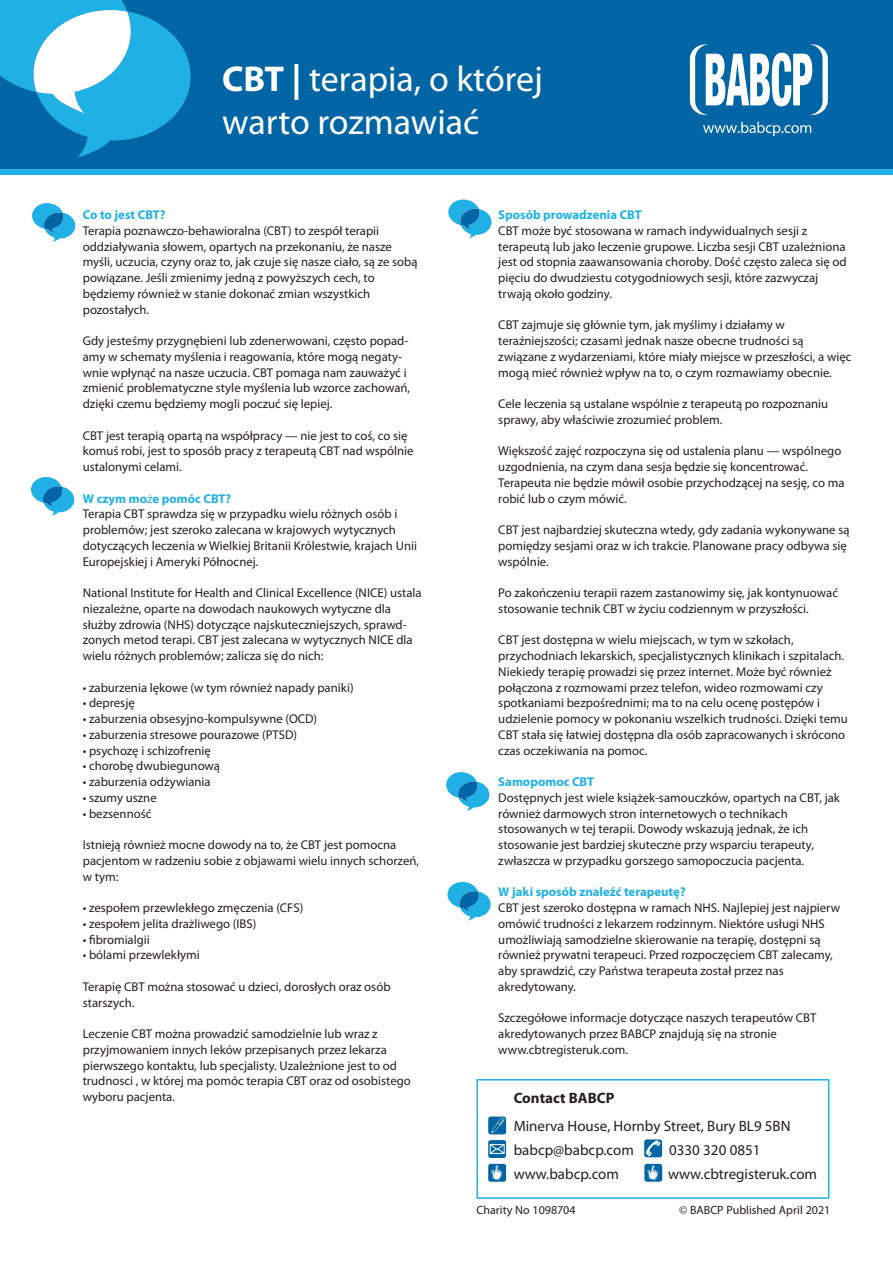
<style>
.page{position:relative;width:893px;height:1263px;background:#fff}
.page>*{position:absolute;margin:0;border:0;box-sizing:border-box;transform-origin:0 0}
.t1{font:36px/43.2px "Myriad Pro";color:#fff}
.t2{font:15px/24px "Myriad Pro";color:#231f20}
.t3{font:700 15px "Myriad Pro";color:#231f20}
.t4{font:12.75px/15.8px "Myriad Pro";color:#231f20}
.t5{font:700 12.75px "Myriad Pro";color:#1fb0e6}
.t6{font:12px "Myriad Pro";color:#231f20}
.s1{font-weight:700}
.s2{font-weight:700;color:#1fb0e6}
.s3{color:#1fb0e6}
</style>
<div class="page">
<svg style="left:32px;top:203px;width:43px;height:39px"></svg>
<svg style="left:31px;top:477px;width:43px;height:39px"></svg>
<svg style="left:446px;top:772px;width:43px;height:39px"></svg>
<svg style="left:448px;top:199px;width:44px;height:39px"></svg>
<svg style="left:447px;top:882px;width:44px;height:39px"></svg>
<div style="left:476px;top:1079px;width:353px;height:120px;border:2px solid #1fb0e6"></div>
<div style="left:488px;top:1164px;width:18px;height:18px;background:#0065a4;border-radius:3px"></div>
<svg style="left:491px;top:1165px;width:11px;height:16px"></svg>
<div style="left:644px;top:1164px;width:18px;height:18px;background:#0065a4;border-radius:3px"></div>
<svg style="left:647px;top:1165px;width:12px;height:16px"></svg>
<div style="left:644px;top:1139px;width:18px;height:18px;background:#0065a4;border-radius:3px"></div>
<svg style="left:646px;top:1140px;width:14px;height:16px"></svg>
<div style="left:488px;top:1140px;width:18px;height:18px;background:#0065a4;border-radius:3px"></div>
<svg style="left:489px;top:1144px;width:16px;height:10px"></svg>
<div style="left:488px;top:1116px;width:18px;height:18px;background:#0065a4;border-radius:3px"></div>
<svg style="left:491px;top:1117px;width:13px;height:16px"></svg>
<div style="left:0;top:1px;width:893px;height:174px;background:#1fb0e6"></div>
<div style="left:0;top:0;width:893px;height:169px;background:#0065a4"></div>
<svg style="left:0;top:0;width:191px;height:158px"></svg>
<svg style="left:690px;top:44px;width:138px;height:71px"></svg>
<svg style="left:703px;top:122px;width:108px;height:14px"></svg>
<h1 class="t1" style="left:222px;top:57px;width:322px"><span class="s1">CBT |</span> terapia, o której warto rozmawiać</h1>
<p class="t5" style="left:83px;top:207px;width:84px">Co to jest CBT?</p>
<p class="t4" style="left:83px;top:223px;width:336px">Terapia poznawczo-behawioralna (CBT) to zespół terapii oddziaływania słowem, opartych na przekonaniu, że nasze myśli, uczucia, czyny oraz to, jak czuje się nasze ciało, są ze sobą powiązane. Jeśli zmienimy jedną z powyższych cech, to będziemy również w stanie dokonać zmian wszystkich pozostałych.</p>
<p class="t4" style="left:83px;top:333px;width:329px">Gdy jesteśmy przygnębieni lub zdenerwowani, często popad&shy;amy w schematy myślenia i reagowania, które mogą negaty&shy;wnie wpłynąć na nasze uczucia. CBT pomaga nam zauważyć i zmienić problematyczne style myślenia lub wzorce zachowań, dzięki czemu będziemy mogli poczuć się lepiej.</p>
<p class="t4" style="left:83px;top:427px;width:332px">CBT jest terapią opartą na współpracy — nie jest to coś, co się komuś robi, jest to sposób pracy z terapeutą CBT nad wspólnie ustalonymi celami.</p>
<p class="t4" style="left:83px;top:490px;width:336px"><span class="s2">W czym mo</span><span class="s3">ż</span><span class="s2">e pomóc CBT?<br></span>Terapia CBT sprawdza się w przypadku wielu różnych osób i problemów; jest szeroko zalecana w krajowych wytycznych dotyczących leczenia w Wielkiej Britanii Królestwie, krajach Unii Europejskiej i Ameryki Północnej.</p>
<p class="t4" style="left:83px;top:585px;width:340px">National Institute for Health and Clinical Excellence (NICE) ustala niezależne, oparte na dowodach naukowych wytyczne dla służby zdrowia (NHS) dotyczące najskuteczniejszych, sprawd&shy;zonych metod terapi. CBT jest zalecana w wytycznych NICE dla wielu różnych problemów; zalicza się do nich:</p>
<p class="t4" style="left:83px;top:679px;width:272px">• zaburzenia lękowe (w tym również napady paniki)</p>
<p class="t4" style="left:83px;top:695px;width:54px">• depresję</p>
<p class="t4" style="left:83px;top:711px;width:236px">• zaburzenia obsesyjno-kompulsywne (OCD)</p>
<p class="t4" style="left:83px;top:727px;width:216px">• zaburzenia stresowe pourazowe (PTSD)</p>
<p class="t4" style="left:83px;top:742px;width:130px">• psychozę i schizofrenię</p>
<p class="t4" style="left:83px;top:758px;width:139px">• chorobę dwubiegunową</p>
<p class="t4" style="left:83px;top:774px;width:129px">• zaburzenia odżywiania</p>
<p class="t4" style="left:83px;top:789px;width:76px">• szumy uszne</p>
<p class="t4" style="left:83px;top:805px;width:70px">• bezsenność</p>
<p class="t4" style="left:83px;top:837px;width:338px">Istnieją również mocne dowody na to, że CBT jest pomocna pacjentom w radzeniu sobie z objawami wielu innych schorzeń, w tym:</p>
<p class="t4" style="left:83px;top:900px;width:222px">• zespołem przewlekłego zmęczenia (CFS)</p>
<p class="t4" style="left:83px;top:915px;width:175px">• zespołem jelita drażliwego (IBS)</p>
<p class="t4" style="left:83px;top:931px;width:69px">• fibromialgii</p>
<p class="t4" style="left:83px;top:947px;width:119px">• bólami przewlekłymi</p>
<p class="t4" style="left:83px;top:978px;width:309px">Terapię CBT można stosować u dzieci, dorosłych oraz osób starszych.</p>
<p class="t4" style="left:83px;top:1026px;width:330px">Leczenie CBT można prowadzić samodzielnie lub wraz z przyjmowaniem innych leków przepisanych przez lekarza pierwszego kontaktu, lub specjalisty. Uzależnione jest to od trudnosci , w której ma pomóc terapia CBT oraz od osobistego wyboru pacjenta.</p>
<p class="t5" style="left:498px;top:207px;width:145px">Sposób prowadzenia CBT</p>
<p class="t4" style="left:498px;top:223px;width:350px">CBT może być stosowana w ramach indywidualnych sesji z terapeutą lub jako leczenie grupowe. Liczba sesji CBT uzależniona jest od stopnia zaawansowania choroby. Dość często zaleca się od pięciu do dwudziestu cotygodniowych sesji, które zazwyczaj trwają około godziny.</p>
<p class="t4" style="left:498px;top:317px;width:355px">CBT zajmuje się głównie tym, jak myślimy i działamy w teraźniejszości; czasami jednak nasze obecne trudności są związane z wydarzeniami, które miały miejsce w przeszłości, a więc mogą mieć również wpływ na to, o czym rozmawiamy obecnie.</p>
<p class="t4" style="left:498px;top:396px;width:331px">Cele leczenia są ustalane wspólnie z terapeutą po rozpoznaniu sprawy, aby właściwie zrozumieć problem.</p>
<p class="t4" style="left:498px;top:443px;width:348px">Większość zajęć rozpoczyna się od ustalenia planu — wspólnego uzgodnienia, na czym dana sesja będzie się koncentrować.<br>Terapeuta nie będzie mówił osobie przychodzącej na sesję, co ma robić lub o czym mówić.</p>
<p class="t4" style="left:498px;top:522px;width:353px">CBT jest najbardziej skuteczna wtedy, gdy zadania wykonywane są pomiędzy sesjami oraz w ich trakcie. Planowane pracy odbywa się wspólnie.</p>
<p class="t4" style="left:498px;top:585px;width:341px">Po zakończeniu terapii razem zastanowimy się, jak kontynuować stosowanie technik CBT w życiu codziennym w przyszłości.</p>
<p class="t4" style="left:498px;top:632px;width:351px">CBT jest dostępna w wielu miejscach, w tym w szkołach, przychodniach lekarskich, specjalistycznych klinikach i szpitalach.<br>Niekiedy terapię prowadzi się przez internet. Może być również połączona z rozmowami przez telefon, wideo rozmowami czy spotkaniami bezpośrednimi; ma to na celu ocenę postępów i udzielenie pomocy w pokonaniu wszelkich trudności. Dzięki temu CBT stała się łatwiej dostępna dla osób zapracowanych i skrócono czas oczekiwania na pomoc.</p>
<p class="t5" style="left:498px;top:774px;width:97px">Samopomoc CBT</p>
<p class="t4" style="left:498px;top:790px;width:343px">Dostępnych jest wiele książek-samouczków, opartych na CBT, jak również darmowych stron internetowych o technikach stosowanych w tej terapii. Dowody wskazują jednak, że ich stosowanie jest bardziej skuteczne przy wsparciu terapeuty, zwłaszcza w przypadku gorszego samopoczucia pacjenta.</p>
<p class="t5" style="left:498px;top:884px;width:189px">W jaki sposób znaleźć terapeutę?</p>
<p class="t4" style="left:498px;top:900px;width:343px">CBT jest szeroko dostępna w ramach NHS. Najlepiej jest najpierw omówić trudności z lekarzem rodzinnym. Niektóre usługi NHS umożliwiają samodzielne skierowanie na terapię, dostępni są również prywatni terapeuci. Przed rozpoczęciem CBT zalecamy, aby sprawdzić, czy Państwa terapeuta został przez nas akredytowany.</p>
<p class="t4" style="left:498px;top:1010px;width:320px">Szczegółowe informacje dotyczące naszych terapeutów CBT akredytowanych przez BABCP znajdują się na stronie www.cbtregisteruk.com.</p>
<p class="t3" style="left:514px;top:1088px;width:102px">Contact BABCP</p>
<p class="t2" style="left:514px;top:1113px;width:278px">Minerva House, Hornby Street, Bury BL9 5BN babcp@babcp.com</p>
<p class="t2" style="left:669px;top:1137px;width:93px">0330 320 0851</p>
<p class="t2" style="left:514px;top:1161px;width:107px">www.babcp.com</p>
<p class="t2" style="left:668px;top:1161px;width:151px">www.cbtregisteruk.com</p>
<p class="t6" style="left:477px;top:1202px;width:101px">Charity No 1098704</p>
<p class="t6" style="left:679px;top:1202px;width:153px">© BABCP Published April 2021</p>
</div>
